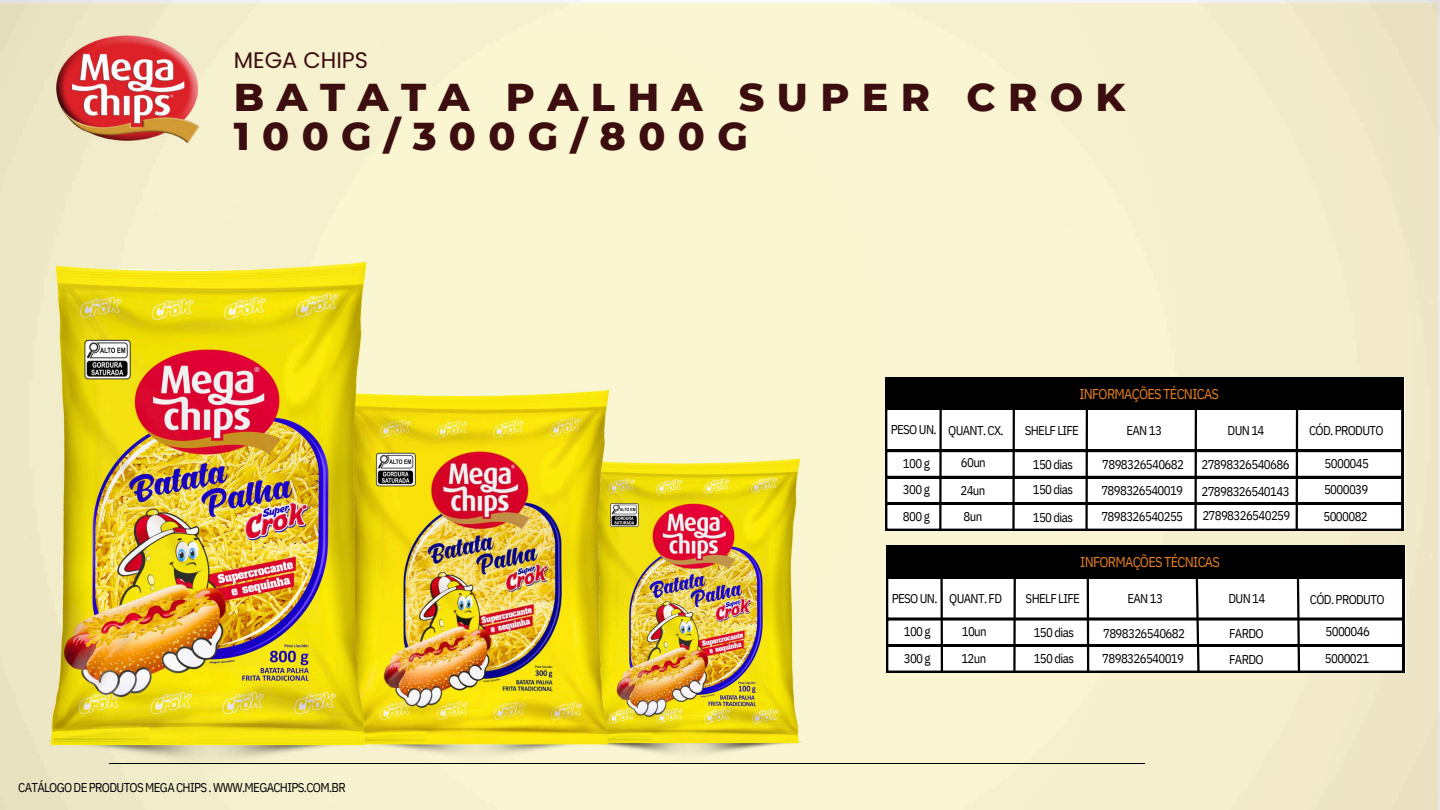
<style>
.page{position:relative;width:1440px;height:810px;background:#fff}
.page>*{position:absolute;margin:0;border:0;box-sizing:border-box;transform-origin:0 0}
.t1{font:800 39.6px/39.4px "Montserrat";letter-spacing:.31em;color:#3d0e10}
.t2{font:22.5px "Poppins";color:#3d0e10}
.t3{font:14.25px "IBM Plex Sans Cond";letter-spacing:-.05em;color:#e88020}
.t4{font:12.75px "IBM Plex Sans Cond";letter-spacing:-.05em;color:#000}
</style>
<div class="page">
<img style="left:0;top:3px;width:1437px;height:807px">
<hr style="left:109px;top:764px;width:1036px;height:1px;background:#000">
<img style="left:45px;top:740px;width:188px;height:35px">
<img style="left:720px;top:412px;width:168px;height:391px">
<img style="left:233px;top:333px;width:487px;height:477px">
<img style="left:48px;top:257px;width:325px;height:497px">
<svg style="left:885px;top:377px;width:518px;height:156px"></svg>
<svg style="left:886px;top:546px;width:518px;height:129px"></svg>
<img style="left:75px;top:334px;width:62px;height:51px">
<img style="left:368px;top:448px;width:53px;height:44px">
<img style="left:605px;top:499px;width:38px;height:32px">
<img style="left:49px;top:31px;width:158px;height:116px">
<h2 class="t2" style="left:234px;top:44px;width:136px">MEGA CHIPS</h2>
<h1 class="t1" style="left:234px;top:77px;width:893px">BATATA PALHA SUPER CROK<br>100G/300G/800G</h1>
<p class="t3" style="left:1079px;top:384px;width:141px">INFORMAÇÕES TÉCNICAS</p>
<p class="t4" style="left:891px;top:422px;width:114px">PESO UN. QUANT. CX.</p>
<p class="t4" style="left:1025px;top:422px;width:56px">SHELF LIFE</p>
<p class="t4" style="left:1127px;top:422px;width:37px">EAN 13</p>
<p class="t4" style="left:1228px;top:422px;width:38px">DUN 14</p>
<p class="t4" style="left:1309px;top:422px;width:76px">CÓD. PRODUTO</p>
<p class="t4" style="left:903px;top:455px;width:28px">100 g</p>
<p class="t4" style="left:1033px;top:456px;width:42px">150 dias</p>
<p class="t4" style="left:1325px;top:455px;width:46px">5000045</p>
<p class="t4" style="left:961px;top:454px;width:26px">60un</p>
<p class="t4" style="left:1102px;top:456px;width:83px">7898326540682</p>
<p class="t4" style="left:1201px;top:456px;width:90px">27898326540686</p>
<p class="t4" style="left:903px;top:481px;width:28px">300 g</p>
<p class="t4" style="left:960px;top:482px;width:26px">24un</p>
<p class="t4" style="left:1033px;top:481px;width:42px">150 dias</p>
<p class="t4" style="left:1101px;top:482px;width:83px">7898326540019</p>
<p class="t4" style="left:1201px;top:483px;width:90px">27898326540143</p>
<p class="t4" style="left:1324px;top:481px;width:46px">5000039</p>
<p class="t4" style="left:903px;top:508px;width:28px">800 g</p>
<p class="t4" style="left:964px;top:508px;width:20px">8un</p>
<p class="t4" style="left:1033px;top:509px;width:42px">150 dias</p>
<p class="t4" style="left:1101px;top:508px;width:83px">7898326540255</p>
<p class="t4" style="left:1202px;top:507px;width:90px">27898326540259</p>
<p class="t4" style="left:1323px;top:508px;width:46px">5000082</p>
<p class="t3" style="left:1080px;top:552px;width:141px">INFORMAÇÕES TÉCNICAS</p>
<p class="t4" style="left:892px;top:590px;width:112px">PESO UN. QUANT. FD</p>
<p class="t4" style="left:1026px;top:590px;width:56px">SHELF LIFE</p>
<p class="t4" style="left:1127px;top:590px;width:37px">EAN 13</p>
<p class="t4" style="left:1229px;top:590px;width:38px">DUN 14</p>
<p class="t4" style="left:1310px;top:591px;width:76px">CÓD. PRODUTO</p>
<p class="t4" style="left:904px;top:623px;width:28px">100 g</p>
<p class="t4" style="left:1034px;top:624px;width:42px">150 dias</p>
<p class="t4" style="left:1326px;top:623px;width:46px">5000046</p>
<p class="t4" style="left:962px;top:623px;width:26px">10un</p>
<p class="t4" style="left:1103px;top:625px;width:83px">7898326540682</p>
<p class="t4" style="left:1229px;top:625px;width:36px">FARDO</p>
<p class="t4" style="left:18px;top:779px;width:329px">CATÁLOGO DE PRODUTOS MEGA CHIPS . WWW.MEGACHIPS.COM.BR</p>
<p class="t4" style="left:904px;top:650px;width:28px">300 g</p>
<p class="t4" style="left:961px;top:650px;width:26px">12un</p>
<p class="t4" style="left:1034px;top:650px;width:42px">150 dias</p>
<p class="t4" style="left:1102px;top:650px;width:83px">7898326540019</p>
<p class="t4" style="left:1229px;top:651px;width:36px">FARDO</p>
<p class="t4" style="left:1325px;top:650px;width:46px">5000021</p>
</div>
